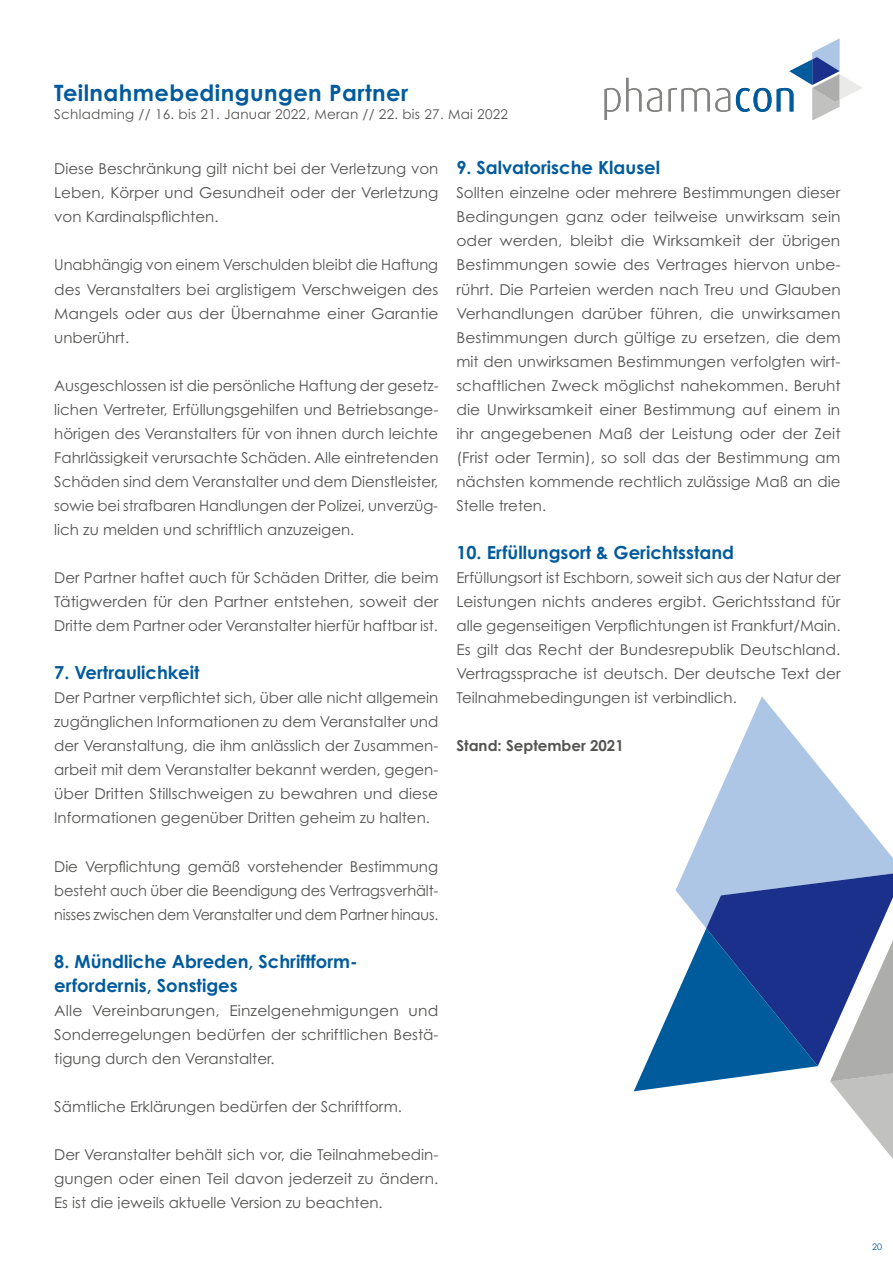
<style>
.page{position:relative;width:893px;height:1263px;background:#fff}
.page>*{position:absolute;margin:0;border:0;box-sizing:border-box;transform-origin:0 0}
.t1{font:700 22.5px "Century Gothic Pro";letter-spacing:.02em;color:#005b9c}
.t2{font:700 18px/24px "Century Gothic Pro";color:#005b9c}
.t3{font:15px/24px "Century Gothic Pro";color:#545553;text-align:justify}
.t4{font:700 15px "Century Gothic Pro";color:#545553}
.t5{font:13.5px "Century Gothic Pro";letter-spacing:.02em;color:#545553}
.t6{font:9px "Century Gothic Pro";color:#005b9c}
</style>
<div class="page">
<svg style="left:604px;top:78px;width:126px;height:41px"></svg>
<svg style="left:736px;top:38px;width:126px;height:81px"></svg>
<svg style="left:683px;top:696px;width:210px;height:177px;fill:#aec6e5"></svg>
<svg style="left:634px;top:873px;width:259px;height:286px"></svg>
<p class="t1" style="left:54px;top:79px;width:356px">Teilnahmebedingungen Partner</p>
<p class="t5" style="left:54px;top:106px;width:455px">Schladming // 16. bis 21. Januar 2022, Meran // 22. bis 27. Mai 2022</p>
<p class="t3" style="left:54px;top:157px;width:386px">Diese Beschränkung gilt nicht bei der Verletzung von Leben, Körper und Gesundheit oder der Verletzung von Kardinalspflichten.</p>
<p class="t3" style="left:54px;top:253px;width:386px">Unabhängig von einem Verschulden bleibt die Haftung des Veranstalters bei arglistigem Verschweigen des Mangels oder aus der Übernahme einer Garantie unberührt.</p>
<p class="t3" style="left:54px;top:373px;width:386px">Ausgeschlossen ist die persönliche Haftung der gesetz&shy;lichen Vertreter, Erfüllungsgehilfen und Betriebsange&shy;hörigen des Veranstalters für von ihnen durch leichte Fahrlässigkeit verursachte Schäden. Alle eintretenden Schäden sind dem Veranstalter und dem Dienstleister, sowie bei strafbaren Handlungen der Polizei, unverzüg&shy;lich zu melden und schriftlich anzuzeigen.</p>
<p class="t3" style="left:54px;top:565px;width:386px">Der Partner haftet auch für Schäden Dritter, die beim Tätigwerden für den Partner entstehen, soweit der Dritte dem Partner oder Veranstalter hierfür haftbar ist.</p>
<p class="t2" style="left:54px;top:660px;width:147px">7. Vertraulichkeit</p>
<p class="t3" style="left:54px;top:686px;width:386px">Der Partner verpflichtet sich, über alle nicht allgemein zugänglichen Informationen zu dem Veranstalter und der Veranstaltung, die ihm anlässlich der Zusammen&shy;arbeit mit dem Veranstalter bekannt werden, gegen&shy;über Dritten Stillschweigen zu bewahren und diese Informationen gegenüber Dritten geheim zu halten.</p>
<p class="t3" style="left:54px;top:854px;width:386px">Die Verpflichtung gemäß vorstehender Bestimmung besteht auch über die Beendigung des Vertragsverhält&shy;nisses zwischen dem Veranstalter und dem Partner hinaus.</p>
<p class="t2" style="left:54px;top:949px;width:305px">8. Mündliche Abreden, Schriftform&shy;erfordernis, Sonstiges</p>
<p class="t3" style="left:54px;top:998px;width:386px">Alle Vereinbarungen, Einzelgenehmigungen und Sonderregelungen bedürfen der schriftlichen Bestä&shy;tigung durch den Veranstalter.</p>
<p class="t3" style="left:54px;top:1094px;width:349px">Sämtliche Erklärungen bedürfen der Schriftform.</p>
<p class="t3" style="left:54px;top:1142px;width:386px">Der Veranstalter behält sich vor, die Teilnahmebedin&shy;gungen oder einen Teil davon jederzeit zu ändern.<br>Es ist die jeweils aktuelle Version zu beachten.</p>
<p class="t2" style="left:456px;top:156px;width:205px">9. Salvatorische Klausel</p>
<p class="t3" style="left:456px;top:181px;width:386px">Sollten einzelne oder mehrere Bestimmungen dieser Bedingungen ganz oder teilweise unwirksam sein oder werden, bleibt die Wirksamkeit der übrigen Bestimmungen sowie des Vertrages hiervon unbe&shy;rührt. Die Parteien werden nach Treu und Glauben Verhandlungen darüber führen, die unwirksamen Bestimmungen durch gültige zu ersetzen, die dem mit den unwirksamen Bestimmungen verfolgten wirt&shy;schaftlichen Zweck möglichst nahekommen. Beruht die Unwirksamkeit einer Bestimmung auf einem in ihr angegebenen Maß der Leistung oder der Zeit (Frist oder Termin), so soll das der Bestimmung am nächsten kommende rechtlich zulässige Maß an die Stelle treten.</p>
<p class="t2" style="left:456px;top:540px;width:279px">10. Erfüllungsort &amp; Gerichtsstand</p>
<p class="t3" style="left:456px;top:565px;width:386px">Erfüllungsort ist Eschborn, soweit sich aus der Natur der Leistungen nichts anderes ergibt. Gerichtsstand für alle gegenseitigen Verpflichtungen ist Frankfurt/Main.<br>Es gilt das Recht der Bundesrepublik Deutschland.<br>Vertragssprache ist deutsch. Der deutsche Text der Teilnahmebedingungen ist verbindlich.</p>
<p class="t4" style="left:456px;top:736px;width:169px">Stand: September 2021</p>
<p class="t6" style="left:872px;top:1241px;width:11px">20</p>
</div>
